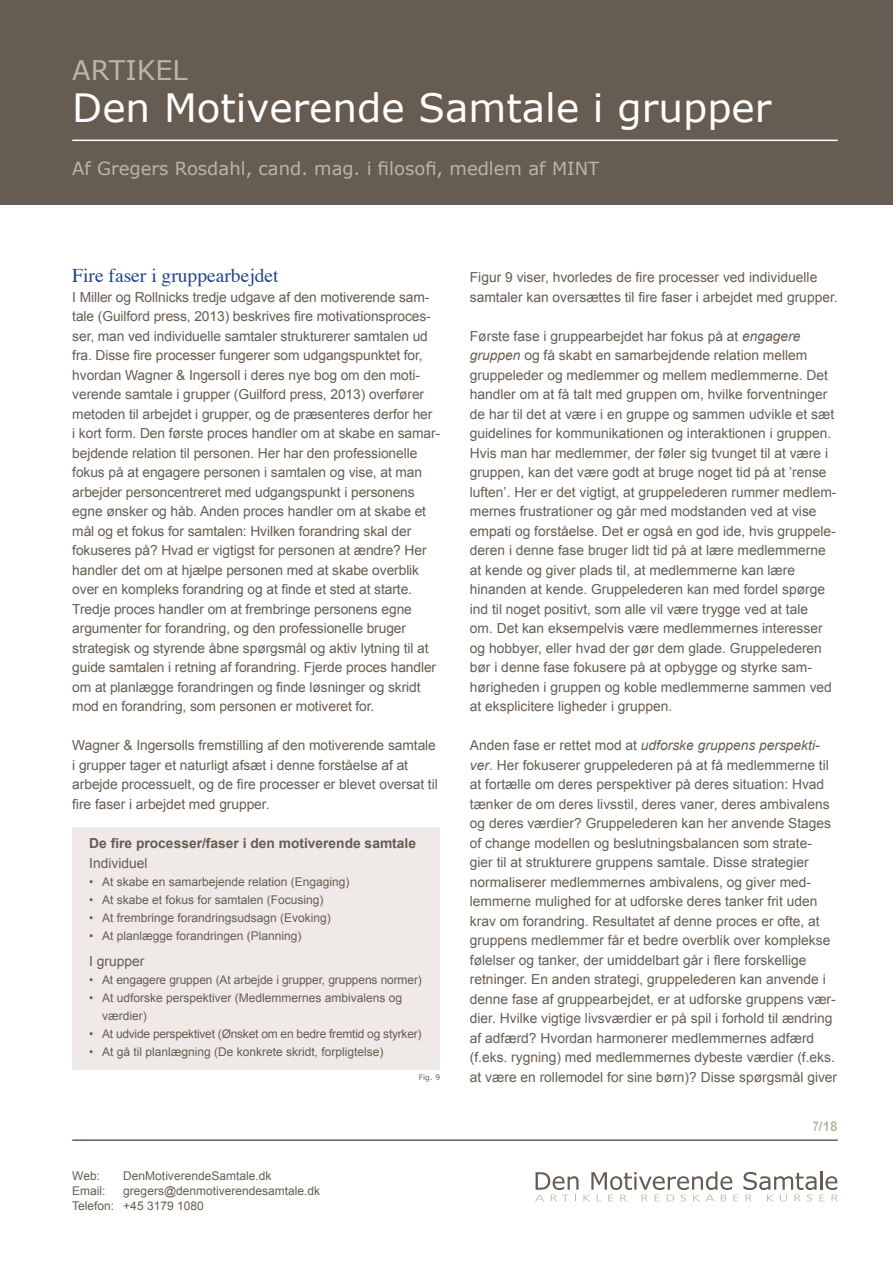
<style>
.page{position:relative;width:893px;height:1263px;background:#fff}
.page>*{position:absolute;margin:0;border:0;box-sizing:border-box;transform-origin:0 0}
.t1{font:39px "Verdana";color:#fff}
.t2{font:27px "Verdana";color:#bcb5a4}
.t3{font:19.5px "Times";color:#23418b}
.t4{font:18px "Verdana";color:#bcb5a4}
.t5{font:13.8px/19.5px "Arial";color:#675c52}
.t6{font:700 13.8px "Arial";color:#675c52}
.t7{font:700 13.5px "Arial";color:#bcb5a4;scale:.8 1}
.t8{font:12px/15px "Arial";color:#675c52}
.t9{font:12px "Arial";letter-spacing:-.02em;color:#675c52}
.t10{font:7.5px "Verdana";color:#675c52}
.s1{font-style:italic}
</style>
<div class="page">
<div style="left:0;top:0;width:893px;height:204px;background:#675c52"></div>
<hr style="left:72px;top:140px;width:766px;height:1px;background:#fff">
<hr style="left:72px;top:1139px;width:766px;height:2px;background:#675c52">
<svg style="left:535px;top:1171px;width:303px;height:30px"></svg>
<div style="left:72px;top:827px;width:368px;height:42px;background:#efeae7"></div>
<div style="left:72px;top:858px;width:368px;height:102px;background:#efeae7"></div>
<div style="left:72px;top:955px;width:368px;height:115px;background:#efeae7"></div>
<h2 class="t2" style="left:72px;top:52px;width:117px">ARTIKEL</h2>
<h1 class="t1" style="left:72px;top:81px;width:701px">Den Motiverende Samtale i grupper</h1>
<h3 class="t4" style="left:72px;top:156px;width:528px">Af Gregers Rosdahl, cand. mag. i filosofi, medlem af MINT</h3>
<h3 class="t3" style="left:72px;top:257px;width:208px">Fire faser i gruppearbejdet</h3>
<p class="t5" style="left:72px;top:287px;width:369px">I Miller og Rollnicks tredje udgave af den motiverende sam&shy;tale (Guilford press, 2013) beskrives fire motivationsproces&shy;ser, man ved individuelle samtaler strukturerer samtalen ud fra. Disse fire processer fungerer som udgangspunktet for, hvordan Wagner &amp; Ingersoll i deres nye bog om den moti&shy;verende samtale i grupper (Guilford press, 2013) overfører metoden til arbejdet i grupper, og de præsenteres derfor her<br>i kort form. Den første proces handler om at skabe en samar&shy;bejdende relation til personen. Her har den professionelle fokus på at engagere personen i samtalen og vise, at man arbejder personcentreret med udgangspunkt i personens egne ønsker og håb. Anden proces handler om at skabe et mål og et fokus for samtalen: Hvilken forandring skal der fokuseres på? Hvad er vigtigst for personen at ændre? Her handler det om at hjælpe personen med at skabe overblik over en kompleks forandring og at finde et sted at starte.<br>Tredje proces handler om at frembringe personens egne argumenter for forandring, og den professionelle bruger strategisk og styrende åbne spørgsmål og aktiv lytning til at guide samtalen i retning af forandring. Fjerde proces handler om at planlægge forandringen og finde løsninger og skridt mod en forandring, som personen er motiveret for.</p>
<p class="t5" style="left:72px;top:736px;width:367px">Wagner &amp; Ingersolls fremstilling af den motiverende samtale i grupper tager et naturligt afsæt i denne forståelse af at arbejde processuelt, og de fire processer er blevet oversat til fire faser i arbejdet med grupper.</p>
<p class="t6" style="left:89px;top:834px;width:328px">De fire processer/faser i den motiverende samtale</p>
<p class="t5" style="left:89px;top:854px;width:60px">Individuel</p>
<p class="t8" style="left:89px;top:875px;width:262px">• At skabe en samarbejende relation (Engaging)</p>
<p class="t8" style="left:89px;top:893px;width:236px">• At skabe et fokus for samtalen (Focusing)</p>
<p class="t8" style="left:89px;top:911px;width:243px">• At frembringe forandringsudsagn (Evoking)</p>
<p class="t8" style="left:89px;top:929px;width:214px">• At planlægge forandringen (Planning)</p>
<p class="t5" style="left:89px;top:951px;width:57px">I grupper</p>
<p class="t8" style="left:89px;top:972px;width:334px">• At engagere gruppen (At arbejde i grupper, gruppens normer)</p>
<p class="t8" style="left:102px;top:988px;width:302px;line-height:18px;text-indent:-13px">• At udforske perspektiver (Medlemmernes ambivalens og værdier)</p>
<p class="t9" style="left:89px;top:1025px;width:334px">• At udvide perspektivet (Ønsket om en bedre fremtid og styrker)</p>
<p class="t8" style="left:89px;top:1044px;width:296px">• At gå til planlægning (De konkrete skridt, forpligtelse)</p>
<p class="t5" style="left:470px;top:268px;width:369px">Figur 9 viser, hvorledes de fire processer ved individuelle samtaler kan oversættes til fire faser i arbejdet med grupper.</p>
<p class="t5" style="left:470px;top:326px;width:368px">Første fase i gruppearbejdet har fokus på at <span class="s1">engagere gruppen</span> og få skabt en samarbejdende relation mellem gruppeleder og medlemmer og mellem medlemmerne. Det handler om at få talt med gruppen om, hvilke forventninger de har til det at være i en gruppe og sammen udvikle et sæt guidelines for kommunikationen og interaktionen i gruppen.<br>Hvis man har medlemmer, der føler sig tvunget til at være i gruppen, kan det være godt at bruge noget tid på at ’rense luften’. Her er det vigtigt, at gruppelederen rummer medlem&shy;mernes frustrationer og går med modstanden ved at vise empati og forståelse. Det er også en god ide, hvis gruppele&shy;deren i denne fase bruger lidt tid på at lære medlemmerne at kende og giver plads til, at medlemmerne kan lære hinanden at kende. Gruppelederen kan med fordel spørge ind til noget positivt, som alle vil være trygge ved at tale<br>om. Det kan eksempelvis være medlemmernes interesser og hobbyer, eller hvad der gør dem glade. Gruppelederen bør i denne fase fokusere på at opbygge og styrke sam&shy;hørigheden i gruppen og koble medlemmerne sammen ved at eksplicitere ligheder i gruppen.</p>
<p class="t5" style="left:470px;top:736px;width:367px">Anden fase er rettet mod at <span class="s1">udforske gruppens perspekti&shy;ver</span>. Her fokuserer gruppelederen på at få medlemmerne til at fortælle om deres perspektiver på deres situation: Hvad tænker de om deres livsstil, deres vaner, deres ambivalens og deres værdier? Gruppelederen kan her anvende Stages of change modellen og beslutningsbalancen som strate&shy;gier til at strukturere gruppens samtale. Disse strategier normaliserer medlemmernes ambivalens, og giver med&shy;lemmerne mulighed for at udforske deres tanker frit uden krav om forandring. Resultatet af denne proces er ofte, at gruppens medlemmer får et bedre overblik over komplekse følelser og tanker, der umiddelbart går i flere forskellige retninger. En anden strategi, gruppelederen kan anvende i denne fase af gruppearbejdet, er at udforske gruppens vær&shy;dier. Hvilke vigtige livsværdier er på spil i forhold til ændring af adfærd? Hvordan harmonerer medlemmernes adfærd (f.eks. rygning) med medlemmernes dybeste værdier (f.eks.</p>
<p class="t10" style="left:419px;top:1072px;width:23px">Fig. 9</p>
<p class="t5" style="left:470px;top:1067px;width:369px">at være en rollemodel for sine børn)? Disse spørgsmål giver</p>
<p class="t8" style="left:72px;top:1168px;width:29px">Web:</p>
<p class="t8" style="left:123px;top:1168px;width:150px">DenMotiverendeSamtale.dk</p>
<p class="t8" style="left:72px;top:1183px;width:35px">Email:</p>
<p class="t8" style="left:72px;top:1183px;width:249px;text-indent:51px">gregers@denmotiverendesamtale.dk<br>Telefon: +45 3179 1080</p>
<p class="t7" style="left:813px;top:1117px;width:32px">7/18</p>
</div>
